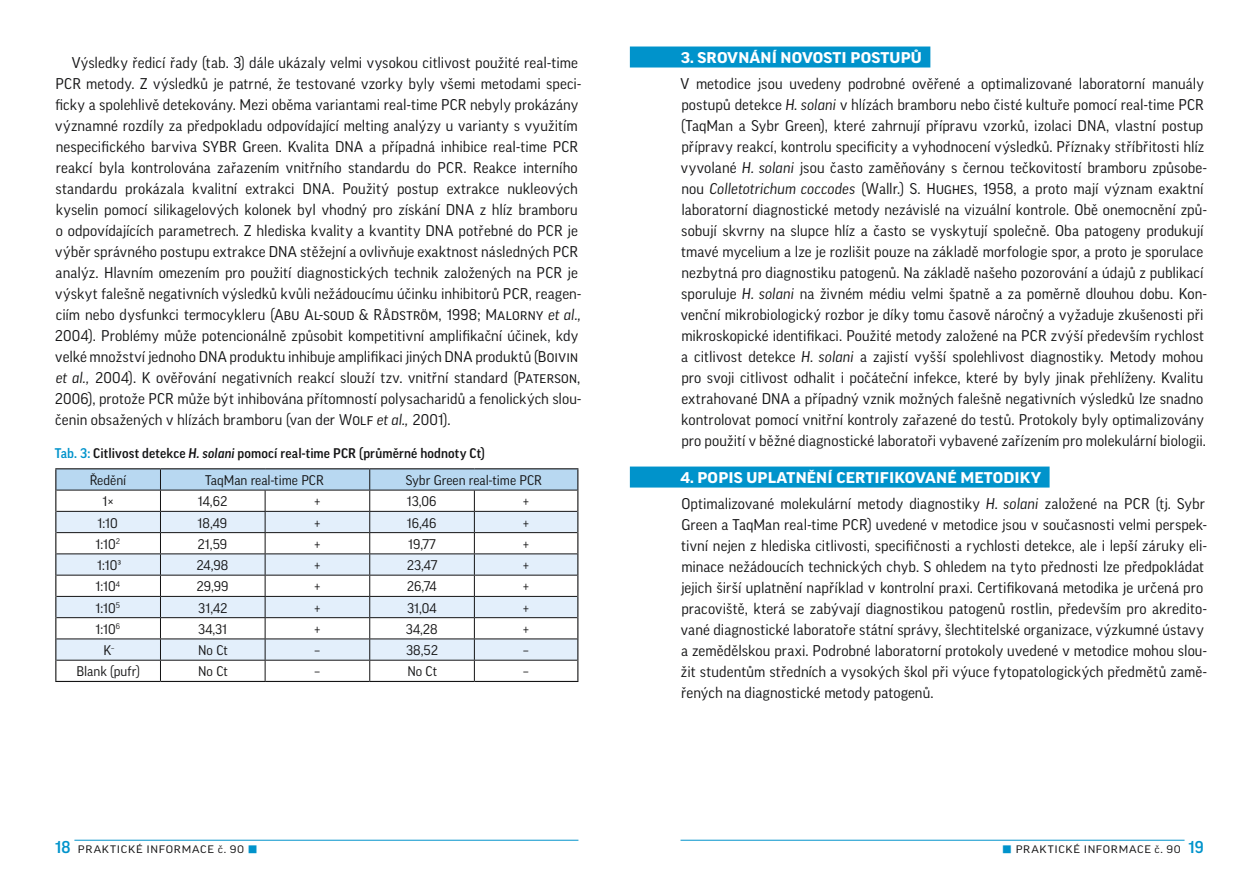
<style>
.page{position:relative;width:1259px;height:893px;background:#fff}
.page>*{position:absolute;margin:0;border:0;box-sizing:border-box;transform-origin:0 0}
.TEXT{font:15px/21px "Good Pro";letter-spacing:.005em;color:#141415}
.TEXT1{font:15px/21px "Good Pro";letter-spacing:.01em;color:#141415}
.TITULEK_P{font:700 expanded 15px "Good Pro";letter-spacing:.01em;color:#fff}
.TABULKA{font:13.5px "Good Pro";color:#141415}
.POPISEK{font:500 13.5px "Good Pro";letter-spacing:.01em;color:#141415}
.t1{font:expanded 10.5px "Good Pro";letter-spacing:.06em;color:#141415}
.s1{font-style:italic}
.s2{color:#0093cb}
.s3{font-weight:500;font-stretch:normal;font-size:16.5px;color:#0093cb}
.s4{font-family:"Koz Go Pro";font-weight:800;font-stretch:normal;font-size:9.75px;color:#0093cb}
</style>
<div class="page">
<hr style="left:55px;top:468px;width:105px;height:1px;background:#141415">
<hr style="left:160px;top:468px;width:105px;height:1px;background:#141415">
<hr style="left:265px;top:468px;width:105px;height:1px;background:#141415">
<hr style="left:370px;top:468px;width:104px;height:1px;background:#141415">
<hr style="left:474px;top:468px;width:104px;height:1px;background:#141415">
<hr style="left:55px;top:681px;width:105px;height:1px;background:#141415">
<hr style="left:160px;top:681px;width:105px;height:1px;background:#141415">
<hr style="left:265px;top:681px;width:105px;height:1px;background:#141415">
<hr style="left:370px;top:681px;width:104px;height:1px;background:#141415">
<hr style="left:474px;top:681px;width:104px;height:1px;background:#141415">
<svg style="left:55px;top:469px;width:523px;height:212px"></svg>
<div style="left:630px;top:47px;width:300px;height:21px;background:#0093cb"></div>
<div style="left:630px;top:467px;width:419px;height:21px;background:#0093cb"></div>
<hr style="left:74px;top:840px;width:504px;height:1px;background:#0093cb">
<hr style="left:680px;top:840px;width:504px;height:1px;background:#0093cb">
<p class="TEXT1" style="left:55px;top:52px;width:528px;text-indent:17px">Výsledky ředicí řady (tab. 3) dále ukázaly velmi vysokou citlivost použité real-time PCR metody. Z výsledků je patrné, že testované vzorky byly všemi metodami speci&shy;ficky a spolehlivě detekovány. Mezi oběma variantami real-time PCR nebyly prokázány významné rozdíly za předpokladu odpovídající melting analýzy u varianty s využitím nespecifického barviva SYBR Green. Kvalita DNA a případná inhibice real-time PCR reakcí byla kontrolována zařazením vnitřního standardu do PCR. Reakce interního standardu prokázala kvalitní extrakci DNA. Použitý postup extrakce nukleových kyselin pomocí silikagelových kolonek byl vhodný pro získání DNA z hlíz bramboru o odpovídajících parametrech. Z hlediska kvality a kvantity DNA potřebné do PCR je výběr správného postupu extrakce DNA stěžejní a ovlivňuje exaktnost následných PCR analýz. Hlavním omezením pro použití diagnostických technik založených na PCR je výskyt falešně negativních výsledků kvůli nežádoucímu účinku inhibitorů PCR, reagen&shy;ciím nebo dysfunkci termocykleru (Abu Al-soud &amp; Rådström, 1998; Malorny <span class="s1">et al., </span>2004). Problémy může potencionálně způsobit kompetitivní amplifikační účinek, kdy velké množství jednoho DNA produktu inhibuje amplifikaci jiných DNA produktů (Boivin <span class="s1">et al.,</span> 2004). K ověřování negativních reakcí slouží tzv. vnitřní standard (Paterson, 2006), protože PCR může být inhibována přítomností polysacharidů a fenolických slou&shy;čenin obsažených v hlízách bramboru (van der Wolf <span class="s1">et al.,</span> 2001).</p>
<p class="POPISEK" style="left:55px;top:445px;width:432px"><span class="s2">Tab. 3:</span> Citlivost detekce <span class="s1">H. solani</span> pomocí real-time PCR (průměrné hodnoty Ct)</p>
<p class="TABULKA" style="left:90px;top:472px;width:38px">Ředění</p>
<p class="TABULKA" style="left:205px;top:472px;width:120px">TaqMan real-time PCR</p>
<p class="TABULKA" style="left:406px;top:472px;width:138px">Sybr Green real-time PCR</p>
<p class="TABULKA" style="left:103px;top:494px;width:13px">1×</p>
<p class="TABULKA" style="left:198px;top:494px;width:31px">14,62</p>
<p class="TABULKA" style="left:314px;top:494px;width:8px">+</p>
<p class="TABULKA" style="left:407px;top:494px;width:31px">13,06</p>
<p class="TABULKA" style="left:523px;top:494px;width:8px">+</p>
<p class="TABULKA" style="left:97px;top:515px;width:22px">1:10</p>
<p class="TABULKA" style="left:197px;top:515px;width:31px">18,49</p>
<p class="TABULKA" style="left:314px;top:515px;width:8px">+</p>
<p class="TABULKA" style="left:407px;top:515px;width:31px">16,46</p>
<p class="TABULKA" style="left:523px;top:515px;width:8px">+</p>
<p class="TABULKA" style="left:95px;top:536px;width:26px">1:10<sup>2</sup></p>
<p class="TABULKA" style="left:198px;top:536px;width:31px">21,59</p>
<p class="TABULKA" style="left:314px;top:536px;width:8px">+</p>
<p class="TABULKA" style="left:408px;top:536px;width:29px">19,77</p>
<p class="TABULKA" style="left:523px;top:536px;width:8px">+</p>
<p class="TABULKA" style="left:97px;top:557px;width:26px">1:103</p>
<p class="TABULKA" style="left:196px;top:557px;width:33px">24,98</p>
<p class="TABULKA" style="left:314px;top:557px;width:8px">+</p>
<p class="TABULKA" style="left:407px;top:557px;width:32px">23,47</p>
<p class="TABULKA" style="left:523px;top:557px;width:8px">+</p>
<p class="TABULKA" style="left:95px;top:579px;width:26px">1:10<sup>4</sup></p>
<p class="TABULKA" style="left:196px;top:579px;width:34px">29,99</p>
<p class="TABULKA" style="left:314px;top:579px;width:8px">+</p>
<p class="TABULKA" style="left:407px;top:579px;width:31px">26,74</p>
<p class="TABULKA" style="left:523px;top:579px;width:8px">+</p>
<p class="TABULKA" style="left:95px;top:600px;width:26px">1:10<sup>5</sup></p>
<p class="TABULKA" style="left:198px;top:600px;width:31px">31,42</p>
<p class="TABULKA" style="left:314px;top:600px;width:8px">+</p>
<p class="TABULKA" style="left:407px;top:600px;width:31px">31,04</p>
<p class="TABULKA" style="left:523px;top:600px;width:8px">+</p>
<p class="TABULKA" style="left:95px;top:621px;width:26px">1:10<sup>6</sup></p>
<p class="TABULKA" style="left:198px;top:621px;width:31px">34,31</p>
<p class="TABULKA" style="left:314px;top:621px;width:8px">+</p>
<p class="TABULKA" style="left:406px;top:621px;width:33px">34,28</p>
<p class="TABULKA" style="left:523px;top:621px;width:8px">+</p>
<p class="TABULKA" style="left:103px;top:642px;width:12px">K<sup>–</sup></p>
<p class="TABULKA" style="left:198px;top:642px;width:31px">No Ct</p>
<p class="TABULKA" style="left:314px;top:642px;width:7px">–</p>
<p class="TABULKA" style="left:406px;top:642px;width:33px">38,52</p>
<p class="TABULKA" style="left:523px;top:642px;width:7px">–</p>
<p class="TABULKA" style="left:76px;top:664px;width:65px">Blank (pufr)</p>
<p class="TABULKA" style="left:198px;top:664px;width:31px">No Ct</p>
<p class="TABULKA" style="left:314px;top:664px;width:7px">–</p>
<p class="TABULKA" style="left:407px;top:664px;width:31px">No Ct</p>
<p class="TABULKA" style="left:523px;top:664px;width:7px">–</p>
<p class="TITULEK_P" style="left:681px;top:49px;width:242px">3. SROVNÁNÍ NOVOSTI POSTUPŮ</p>
<p class="TEXT" style="left:680px;top:73px;width:528px">V metodice jsou uvedeny podrobné ověřené a optimalizované laboratorní manuály postupů detekce <span class="s1">H. solani</span> v hlízách bramboru nebo čisté kultuře pomocí real-time PCR (TaqMan a Sybr Green), které zahrnují přípravu vzorků, izolaci DNA, vlastní postup přípravy reakcí, kontrolu specificity a vyhodnocení výsledků. Příznaky stříbřitosti hlíz vyvolané <span class="s1">H. solani</span> jsou často zaměňovány s černou tečkovitostí bramboru způsobe&shy;nou <span class="s1">Colletotrichum coccodes</span> (Wallr.) S. Hughes, 1958, a proto mají význam exaktní laboratorní diagnostické metody nezávislé na vizuální kontrole. Obě onemocnění způ&shy;sobují skvrny na slupce hlíz a často se vyskytují společně. Oba patogeny produkují tmavé mycelium a lze je rozlišit pouze na základě morfologie spor, a proto je sporulace nezbytná pro diagnostiku patogenů. Na základě našeho pozorování a údajů z publikací sporuluje <span class="s1">H. solani</span> na živném médiu velmi špatně a za poměrně dlouhou dobu. Kon&shy;venční mikrobiologický rozbor je díky tomu časově náročný a vyžaduje zkušenosti při mikroskopické identifikaci. Použité metody založené na PCR zvýší především rychlost a citlivost detekce <span class="s1">H. solani</span> a zajistí vyšší spolehlivost diagnostiky. Metody mohou pro svoji citlivost odhalit i počáteční infekce, které by byly jinak přehlíženy. Kvalitu extrahované DNA a případný vznik možných falešně negativních výsledků lze snadno kontrolovat pomocí vnitřní kontroly zařazené do testů. Protokoly byly optimalizovány pro použití v běžné diagnostické laboratoři vybavené zařízením pro molekulární biologii.</p>
<p class="TITULEK_P" style="left:680px;top:469px;width:362px">4. POPIS UPLATNĚNÍ CERTIFIKOVANÉ METODIKY</p>
<p class="TEXT" style="left:681px;top:493px;width:527px">Optimalizované molekulární metody diagnostiky <span class="s1">H. solani</span> založené na PCR (tj. Sybr Green a TaqMan real-time PCR) uvedené v metodice jsou v současnosti velmi perspek&shy;tivní nejen z hlediska citlivosti, specifičnosti a rychlosti detekce, ale i lepší záruky eli&shy;minace nežádoucích technických chyb. S ohledem na tyto přednosti lze předpokládat jejich širší uplatnění například v kontrolní praxi. Certifikovaná metodika je určená pro pracoviště, která se zabývají diagnostikou patogenů rostlin, především pro akredito&shy;vané diagnostické laboratoře státní správy, šlechtitelské organizace, výzkumné ústavy a zemědělskou praxi. Podrobné laboratorní protokoly uvedené v metodice mohou slou&shy;žit studentům středních a vysokých škol při výuce fytopatologických předmětů zamě&shy;řených na diagnostické metody patogenů.</p>
<p class="t1" style="left:55px;top:843px;width:204px"><span class="s3">18</span> PRAKTICKÉ INFORMACE č. 90 <span class="s4">■</span></p>
<p class="t1" style="left:1002px;top:843px;width:203px"><span class="s4">■</span> PRAKTICKÉ INFORMACE č. 90 <span class="s3">19</span></p>
</div>
